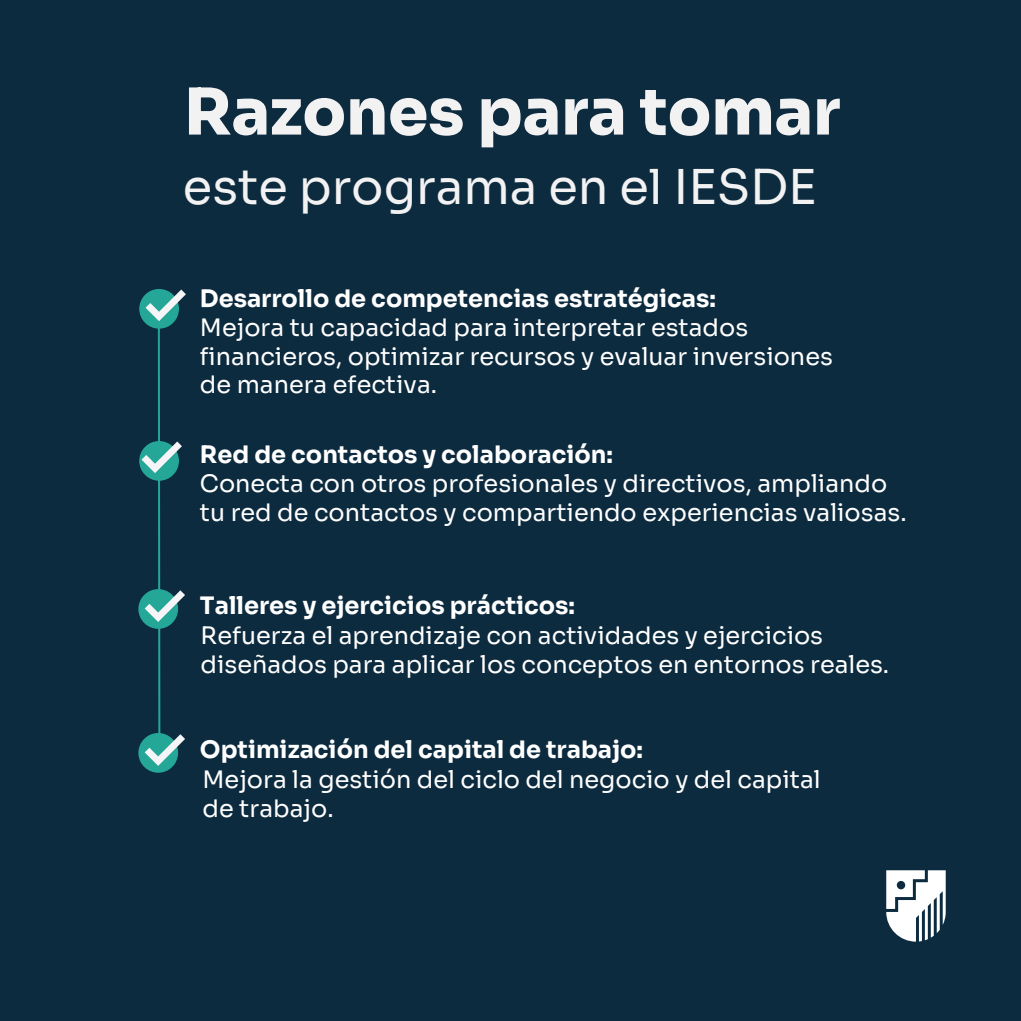
<style>
.page{position:relative;width:1021px;height:1021px;background:#fff}
.page>*{position:absolute;margin:0;border:0;box-sizing:border-box;transform-origin:0 0}
.t1{font:800 64px "Sora";color:#f3f2f3}
.t2{font:48px "Sora";color:#f3f2f3}
.t3{font:24px/28.8px "Sora";color:#fff}
.t4{font:700 24px "Sora";color:#fff}
</style>
<div class="page">
<div style="left:0;top:0;width:1020px;height:1020px;background:#0d2b3f"></div>
<hr style="left:158px;top:311px;width:2px;height:433px;background:#25a798">
<div style="left:139px;top:289px;width:40px;height:39px;background:#25a798;border-radius:50%"></div>
<svg style="left:145px;top:289px;width:41px;height:32px"></svg>
<div style="left:139px;top:441px;width:40px;height:39px;background:#25a798;border-radius:50%"></div>
<svg style="left:141px;top:441px;width:41px;height:32px"></svg>
<div style="left:138px;top:589px;width:40px;height:40px;background:#25a798;border-radius:50%"></div>
<svg style="left:145px;top:590px;width:40px;height:32px"></svg>
<div style="left:138px;top:733px;width:40px;height:39px;background:#25a798;border-radius:50%"></div>
<svg style="left:145px;top:734px;width:40px;height:31px"></svg>
<svg style="left:886px;top:870px;width:59px;height:71px"></svg>
<h1 class="t1" style="left:184px;top:57px;width:657px">Razones para tomar</h1>
<h2 class="t2" style="left:183px;top:147px;width:635px">este programa en el IESDE</h2>
<p class="t4" style="left:200px;top:278px;width:517px">Desarrollo de competencias estratégicas:</p>
<p class="t3" style="left:200px;top:310px;width:634px">Mejora tu capacidad para interpretar estados financieros, optimizar recursos y evaluar inversiones de manera efectiva.</p>
<p class="t4" style="left:200px;top:434px;width:414px">Red de contactos y colaboración:</p>
<p class="t3" style="left:200px;top:466px;width:708px">Conecta con otros profesionales y directivos, ampliando tu red de contactos y compartiendo experiencias valiosas.</p>
<p class="t4" style="left:200px;top:585px;width:376px">Talleres y ejercicios prácticos:</p>
<p class="t3" style="left:200px;top:618px;width:690px">Refuerza el aprendizaje con actividades y ejercicios diseñados para aplicar los conceptos en entornos reales.</p>
<p class="t4" style="left:200px;top:729px;width:445px">Optimización del capital de trabajo:</p>
<p class="t3" style="left:202px;top:762px;width:619px">Mejora la gestión del ciclo del negocio y del capital de trabajo.</p>
</div>
